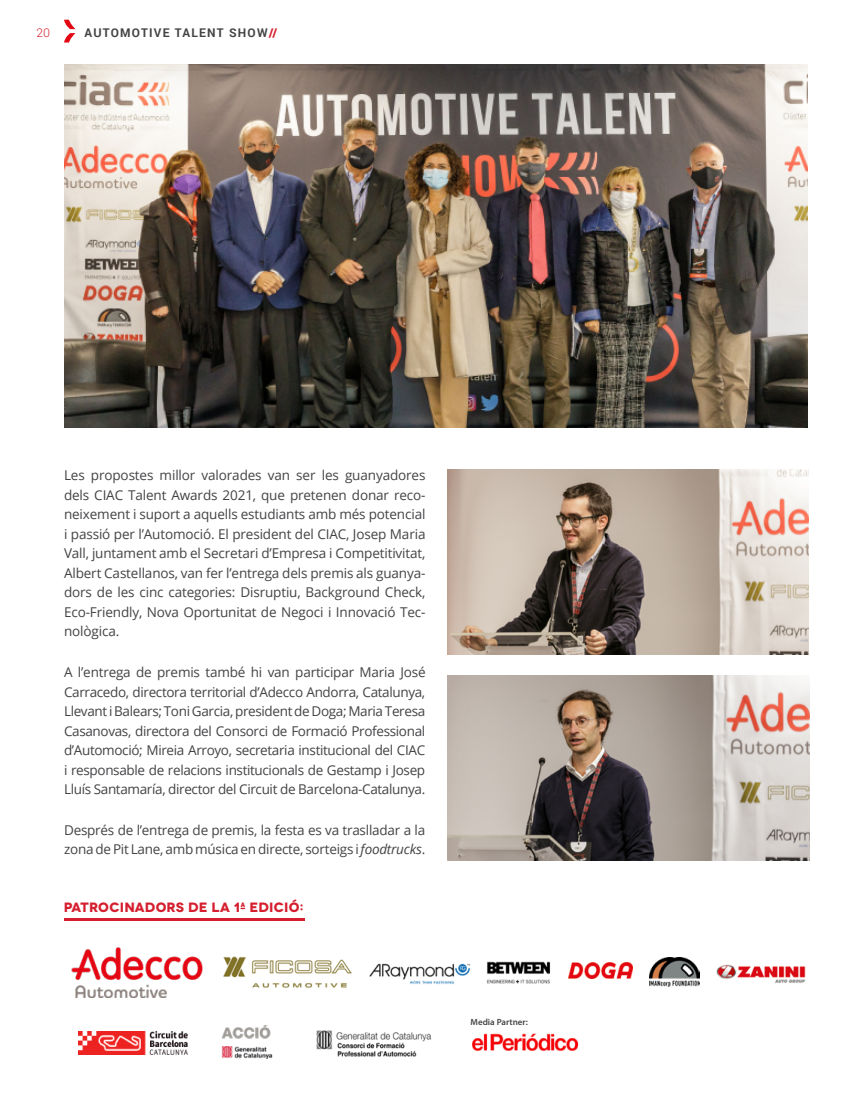
<style>
.page{position:relative;width:851px;height:1106px;background:#fff}
.page>*{position:absolute;margin:0;border:0;box-sizing:border-box;transform-origin:0 0}
.t1{font:13.5px/19.5px "Open Sans";letter-spacing:-.015em;color:#444245;text-align:justify}
.t2{font:700 13.5px "Novecentowide";letter-spacing:.01em;color:#d51f2e}
.t3{font:700 12px "Roboto";letter-spacing:.1em;color:#444245}
.t4{font:300 12px "Roboto";color:#d51f2e}
.t5{font:600 9px "Myriad Pro";color:#444245}
.s1{color:#d51f2e}
.s2{font-style:italic}
</style>
<div class="page">
<svg style="left:64px;top:20px;width:11px;height:23px"></svg>
<img style="left:65px;top:65px;width:742px;height:362px">
<img style="left:447px;top:470px;width:361px;height:185px">
<img style="left:447px;top:675px;width:362px;height:185px">
<hr style="left:64px;top:918px;width:240px;height:2px;background:#d51f2e">
<img style="left:71px;top:947px;width:132px;height:50px">
<img style="left:568px;top:962px;width:65px;height:16px">
<img style="left:223px;top:956px;width:129px;height:32px">
<img style="left:486px;top:961px;width:64px;height:23px">
<img style="left:369px;top:963px;width:102px;height:22px">
<img style="left:316px;top:1030px;width:116px;height:27px">
<img style="left:649px;top:957px;width:50px;height:29px">
<img style="left:221px;top:1025px;width:52px;height:33px">
<img style="left:716px;top:964px;width:90px;height:19px">
<img style="left:472px;top:1033px;width:107px;height:18px">
<img style="left:79px;top:1031px;width:108px;height:23px">
<p class="t4" style="left:37px;top:25px;width:15px">20</p>
<p class="t3" style="left:85px;top:25px;width:194px">AUTOMOTIVE TALENT SHOW<span class="s1">//</span></p>
<p class="t1" style="left:64px;top:465px;width:363px">Les propostes millor valorades van ser les guanyadores dels CIAC Talent Awards 2021, que pretenen donar reco&shy;neixement i suport a aquells estudiants amb més potencial i passió per l’Automoció. El president del CIAC, Josep Maria Vall, juntament amb el Secretari d’Empresa i Competitivitat, Albert Castellanos, van fer l’entrega dels premis als guanya&shy;dors de les cinc categories: Disruptiu, Background Check, Eco-Friendly, Nova Oportunitat de Negoci i Innovació Tec&shy;nològica.</p>
<p class="t1" style="left:64px;top:662px;width:363px">A l’entrega de premis també hi van participar Maria José Carracedo, directora territorial d’Adecco Andorra, Catalunya, Llevant i Balears; Toni Garcia, president de Doga; Maria Teresa Casanovas, directora del Consorci de Formació Professional d’Automoció; Mireia Arroyo, secretaria institucional del CIAC i responsable de relacions institucionals de Gestamp i Josep Lluís Santamaría, director del Circuit de Barcelona-Catalunya.</p>
<p class="t1" style="left:64px;top:820px;width:363px">Després de l’entrega de premis, la festa es va traslladar a la zona de Pit Lane, amb música en directe, sorteigs i <span class="s2">foodtrucks</span>.</p>
<p class="t2" style="left:64px;top:898px;width:241px">PATROCINADORS DE LA 1ª EDICIÓ:</p>
<p class="t5" style="left:470px;top:1016px;width:59px">Media Partner:</p>
</div>
